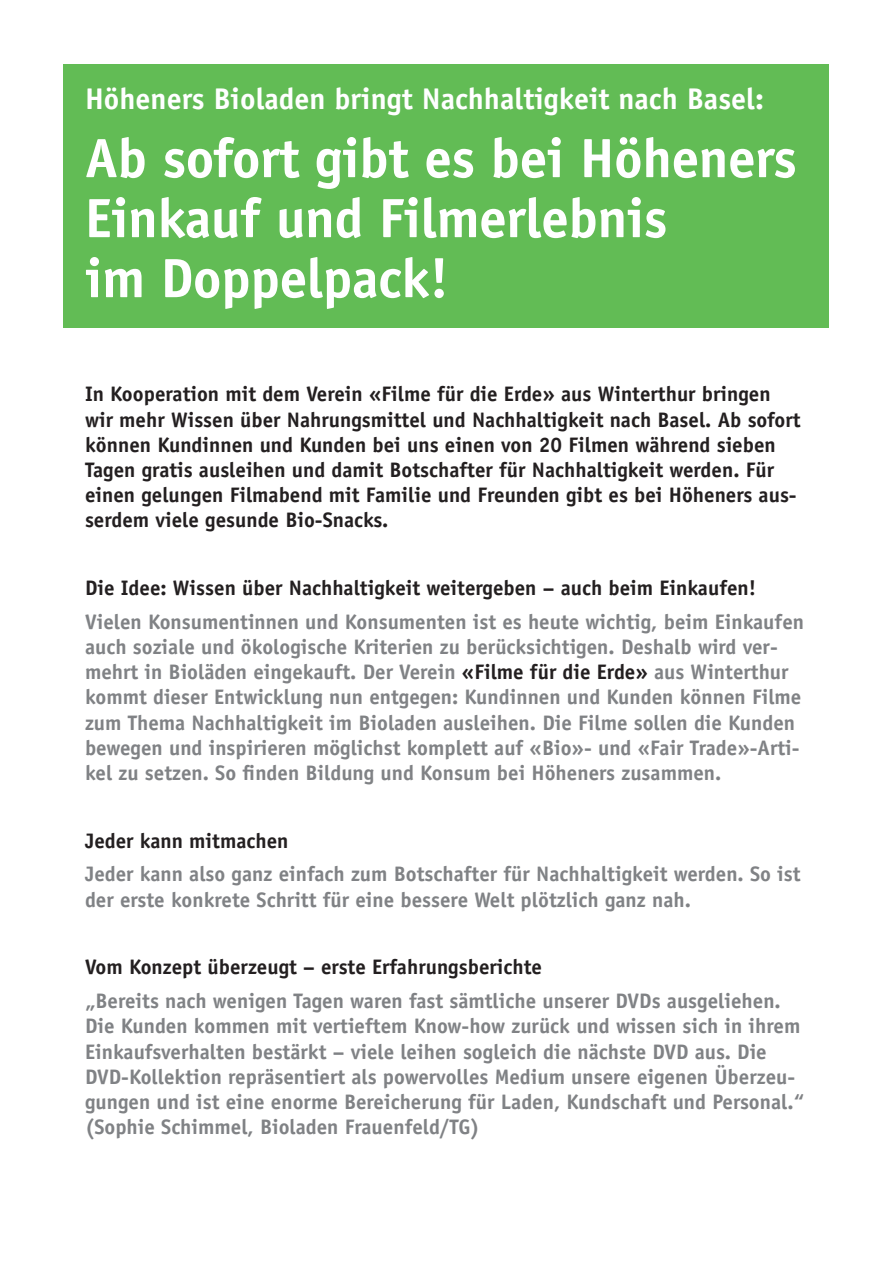
<style>
.page{position:relative;width:893px;height:1263px;background:#fff}
.page>*{position:absolute;margin:0;border:0;box-sizing:border-box;transform-origin:0 0}
.t1{font:700 55.5px/60px "Officina Sans";letter-spacing:-.01em;color:#fff}
.t2{font:700 30px "Officina Sans";color:#fff}
.Lauftext{font:700 21px/25.2px "Officina Sans";color:#808285}
.Titel{font:700 21px/25.2px "Officina Sans";color:#231f20}
.s1{color:#231f20}
</style>
<div class="page">
<div style="left:64px;top:64px;width:765px;height:263px;background:#62bc55"></div>
<p class="t2" style="left:85px;top:80px;width:680px">Höheners Bioladen bringt Nachhaltigkeit nach Basel:</p>
<p class="t1" style="left:85px;top:128px;width:713px">Ab sofort gibt es bei Höheners<br>Einkauf und Filmerlebnis<br>im Doppelpack!</p>
<p class="Titel" style="left:85px;top:381px;width:717px">In Kooperation mit dem Verein «Filme für die Erde» aus Winterthur bringen wir mehr Wissen über Nahrungsmittel und Nachhaltigkeit nach Basel. Ab sofort können Kundinnen und Kunden bei uns einen von 20 Filmen während sieben Tagen gratis ausleihen und damit Botschafter für Nachhaltigkeit werden. Für einen gelungen Filmabend mit Familie und Freunden gibt es bei Höheners aus&shy;serdem viele gesunde Bio-Snacks.</p>
<p class="Titel" style="left:85px;top:575px;width:673px">Die Idee: Wissen über Nachhaltigkeit weitergeben – auch beim Einkaufen!</p>
<p class="Lauftext" style="left:85px;top:609px;width:721px">Vielen Konsumentinnen und Konsumenten ist es heute wichtig, beim Einkaufen auch soziale und ökologische Kriterien zu berücksichtigen. Deshalb wird ver&shy;mehrt in Bioläden eingekauft. Der Verein <span class="s1">«Filme für die Erde»</span> aus Winterthur kommt dieser Entwicklung nun entgegen: Kundinnen und Kunden können Filme zum Thema Nachhaltigkeit im Bioladen ausleihen. Die Filme sollen die Kunden bewegen und inspirieren möglichst komplett auf «Bio»- und «Fair Trade»-Arti&shy;kel zu setzen. So finden Bildung und Konsum bei Höheners zusammen.</p>
<p class="Titel" style="left:85px;top:828px;width:205px">Jeder kann mitmachen</p>
<p class="Lauftext" style="left:85px;top:861px;width:717px">Jeder kann also ganz einfach zum Botschafter für Nachhaltigkeit werden. So ist der erste konkrete Schritt für eine bessere Welt plötzlich ganz nah.</p>
<p class="Titel" style="left:85px;top:954px;width:458px">Vom Konzept überzeugt – erste Erfahrungsberichte</p>
<p class="Lauftext" style="left:85px;top:988px;width:721px">„Bereits nach wenigen Tagen waren fast sämtliche unserer DVDs ausgeliehen.<br>Die Kunden kommen mit vertieftem Know-how zurück und wissen sich in ihrem Einkaufsverhalten bestärkt – viele leihen sogleich die nächste DVD aus. Die DVD-Kollektion repräsentiert als powervolles Medium unsere eigenen Überzeu&shy;gungen und ist eine enorme Bereicherung für Laden, Kundschaft und Personal.“ (Sophie Schimmel, Bioladen Frauenfeld/TG)</p>
</div>
